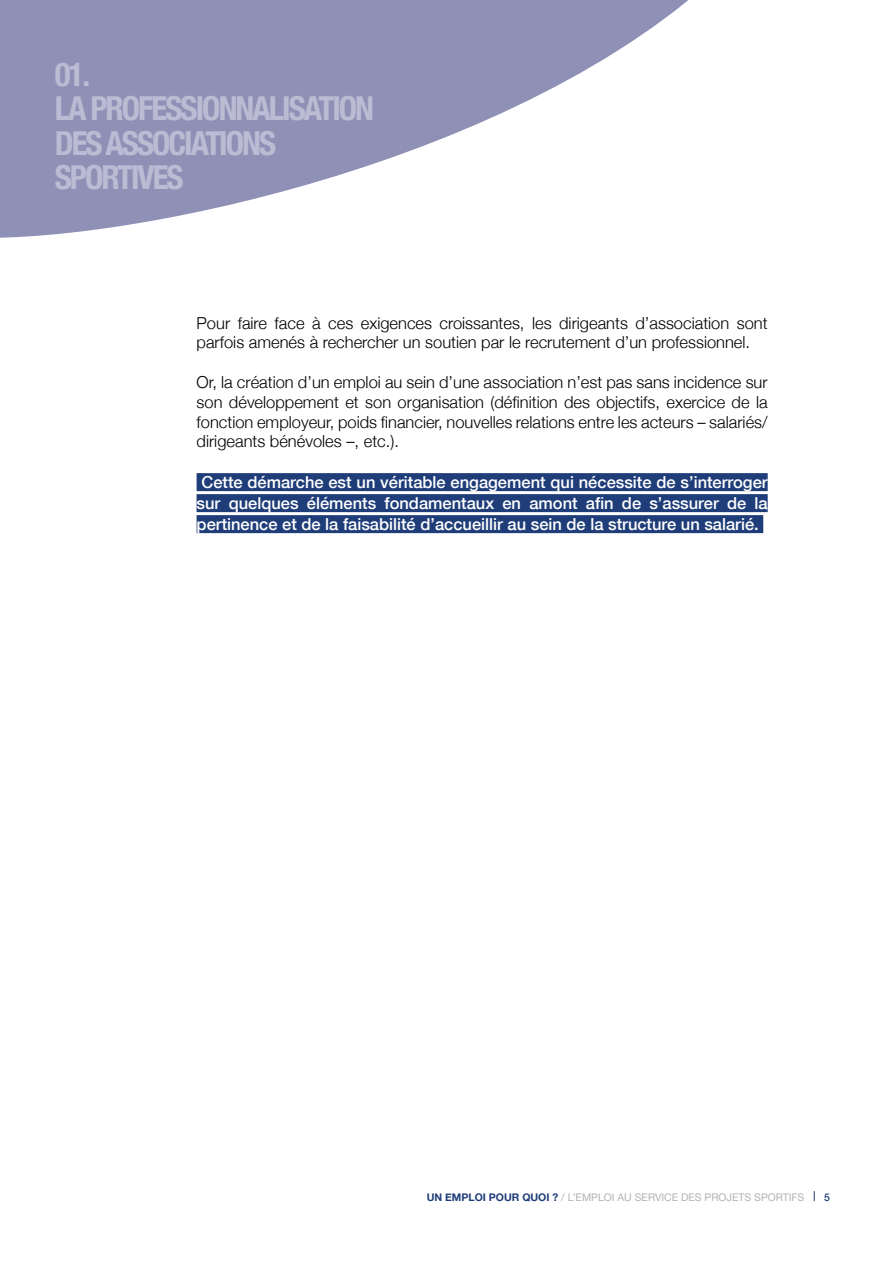
<style>
.page{position:relative;width:893px;height:1263px;background:#fff}
.page>*{position:absolute;margin:0;border:0;box-sizing:border-box;transform-origin:0 0}
.t1{font:700 condensed 33px/34.5px "Helvetica Neue";letter-spacing:-.06em;color:#bbbbd3}
.t2{font:300 16.5px/19.8px "Helvetica Neue";color:#000}
.t3{font:500 16.5px/21px "Helvetica Neue";color:#fff;text-align:justify}
.t4{font:10.5px "Helvetica Neue";color:#b3b2b2}
.t5{font:500 10.5px "Helvetica Neue";color:#1f3d78}
.s1{font-weight:700;color:#1f3d78}
</style>
<div class="page">
<svg style="left:0;top:0;width:688px;height:238px;fill:#8e90b6"></svg>
<div style="left:197px;top:473px;width:571px;height:18px;background:#1f3d78"></div>
<div style="left:197px;top:494px;width:571px;height:18px;background:#1f3d78"></div>
<div style="left:197px;top:515px;width:566px;height:18px;background:#1f3d78"></div>
<h1 class="t1" style="left:55px;top:54px;width:321px">01.<br>LA PROFESSIONNALISATION<br>DES ASSOCIATIONS<br>SPORTIVES</h1>
<p class="t2" style="left:197px;top:312px;width:573px">Pour faire face à ces exigences croissantes, les dirigeants d’association sont parfois amenés à rechercher un soutien par le recrutement d’un professionnel.</p>
<p class="t2" style="left:197px;top:371px;width:573px;text-align:justify">Or, la création d’un emploi au sein d’une association n’est pas sans incidence sur son développement et son organisation (définition des objectifs, exercice de la fonction employeur, poids financier, nouvelles relations entre les acteurs – salariés/ dirigeants bénévoles –, etc.).</p>
<p class="t3" style="left:197px;top:471px;width:573px">Cette démarche est un véritable engagement qui nécessite de s’interroger sur quelques éléments fondamentaux en amont afin de s’assurer de la pertinence et de la faisabilité d’accueillir au sein de la structure un salarié.</p>
<p class="t4" style="left:427px;top:1188px;width:379px"><span class="s1">UN EMPLOI POUR QUOI ?</span> / L’EMPLOI AU SERVICE DES PROJETS SPORTIFS</p>
<p class="t5" style="left:824px;top:1189px;width:7px">5</p>
</div>
